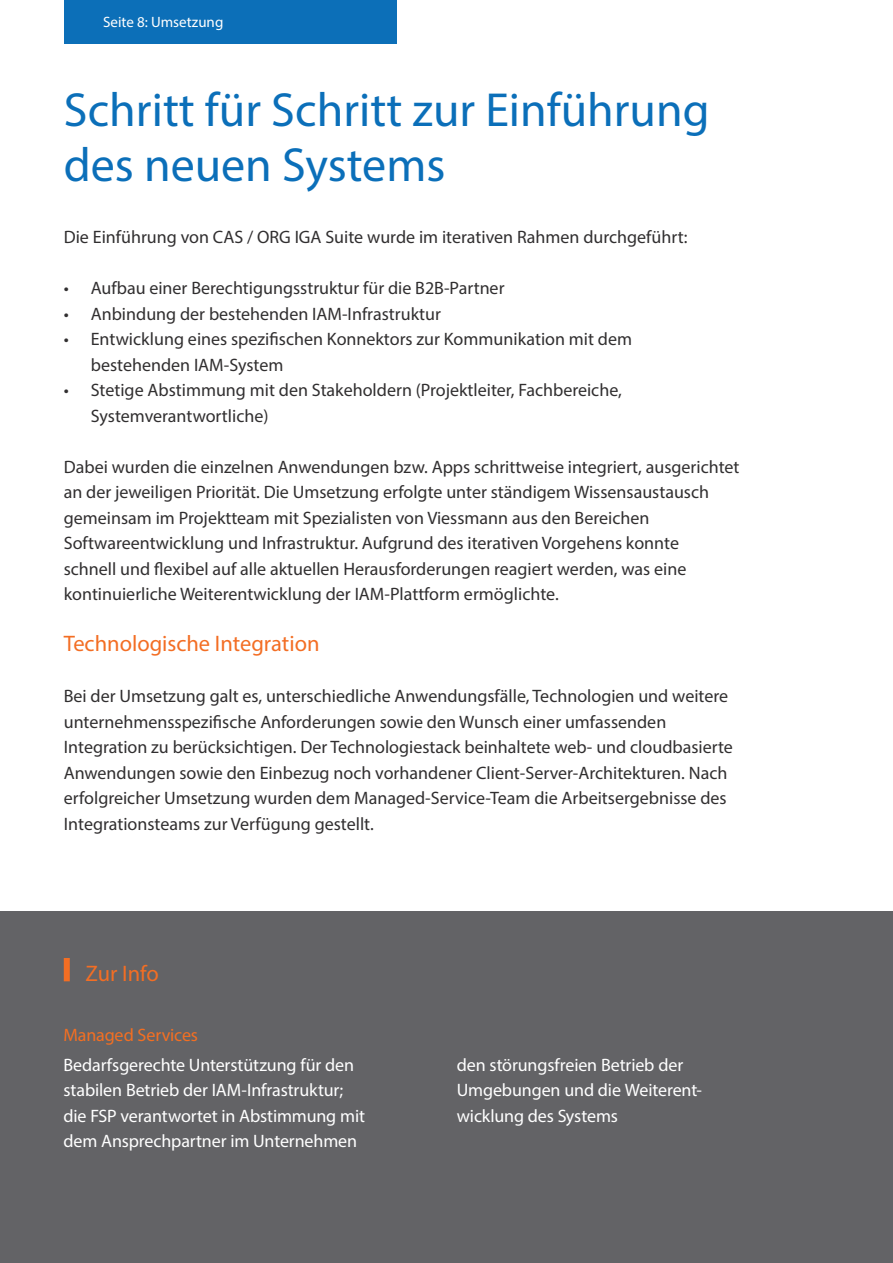
<style>
.page{position:relative;width:893px;height:1263px;background:#fff}
.page>*{position:absolute;margin:0;border:0;box-sizing:border-box;transform-origin:0 0}
.T4{font:48px/55.5px "Myriad Pro";color:#0b6fb9}
.t1{font:22.5px "Myriad Pro";color:#f36e24}
.t2{font:18px/25.5px "Myriad Pro";color:#312f30}
.T4-2{font:18px/25.5px "Myriad Pro";letter-spacing:-.005em;color:#fff}
.T4-3{font:18px "Myriad Pro";letter-spacing:-.005em;color:#f36f22}
.T4-4{font:15px "Myriad Pro";color:#fff}
</style>
<div class="page">
<div style="left:0;top:911px;width:893px;height:352px;background:#636366"></div>
<div style="left:64px;top:0;width:332px;height:44px;background:#0c6fb8"></div>
<div style="left:64px;top:958px;width:6px;height:23px;background:#f36e23"></div>
<p class="T4-4" style="left:103px;top:12px;width:122px">Seite 8: Umsetzung</p>
<p class="T4" style="left:64px;top:81px;width:647px">Schritt für Schritt zur Einführung des neuen Systems</p>
<h2 class="t2" style="left:64px;top:224px;width:625px">Die Einführung von CAS / ORG IGA Suite wurde im iterativen Rahmen durchgeführt:</h2>
<p class="t2" style="left:64px;top:275px;width:442px">• Aufbau einer Berechtigungsstruktur für die B2B-Partner</p>
<p class="t2" style="left:64px;top:301px;width:379px">• Anbindung der bestehenden IAM-Infrastruktur</p>
<p class="t2" style="left:91px;top:326px;width:543px;text-indent:-27px">• Entwicklung eines spezifischen Konnektors zur Kommunikation mit dem bestehenden IAM-System</p>
<p class="t2" style="left:91px;top:377px;width:533px;text-indent:-27px">• Stetige Abstimmung mit den Stakeholdern (Projektleiter, Fachbereiche,<br>Systemverantwortliche)</p>
<h2 class="t2" style="left:64px;top:454px;width:677px">Dabei wurden die einzelnen Anwendungen bzw. Apps schrittweise integriert, ausgerichtet an der jeweiligen Priorität. Die Umsetzung erfolgte unter ständigem Wissensaustausch gemeinsam im Projektteam mit Spezialisten von Viessmann aus den Bereichen Softwareentwicklung und Infrastruktur. Aufgrund des iterativen Vorgehens konnte<br>schnell und flexibel auf alle aktuellen Herausforderungen reagiert werden, was eine kontinuierliche Weiterentwicklung der IAM-Plattform ermöglichte.</h2>
<h2 class="t1" style="left:64px;top:630px;width:257px">Technologische Integration</h2>
<h2 class="t2" style="left:64px;top:683px;width:671px">Bei der Umsetzung galt es, unterschiedliche Anwendungsfälle, Technologien und weitere unternehmensspezifische Anforderungen sowie den Wunsch einer umfassenden Integration zu berücksichtigen. Der Technologiestack beinhaltete web- und cloudbasierte Anwendungen sowie den Einbezug noch vorhandener Client-Server-Architekturen. Nach erfolgreicher Umsetzung wurden dem Managed-Service-Team die Arbeitsergebnisse des Integrationsteams zur Verfügung gestellt.</h2>
<h2 class="t1" style="left:85px;top:960px;width:75px">Zur Info</h2>
<p class="T4-3" style="left:63px;top:1024px;width:136px">Managed Services</p>
<p class="T4-2" style="left:63px;top:1052px;width:303px">Bedarfsgerechte Unterstützung für den stabilen Betrieb der IAM-Infrastruktur; die FSP verantwortet in Abstimmung mit dem Ansprechpartner im Unternehmen</p>
<p class="T4-2" style="left:457px;top:1051px;width:247px">den störungsfreien Betrieb der<br>Umgebungen und die Weiterent&shy;wicklung des Systems</p>
</div>
